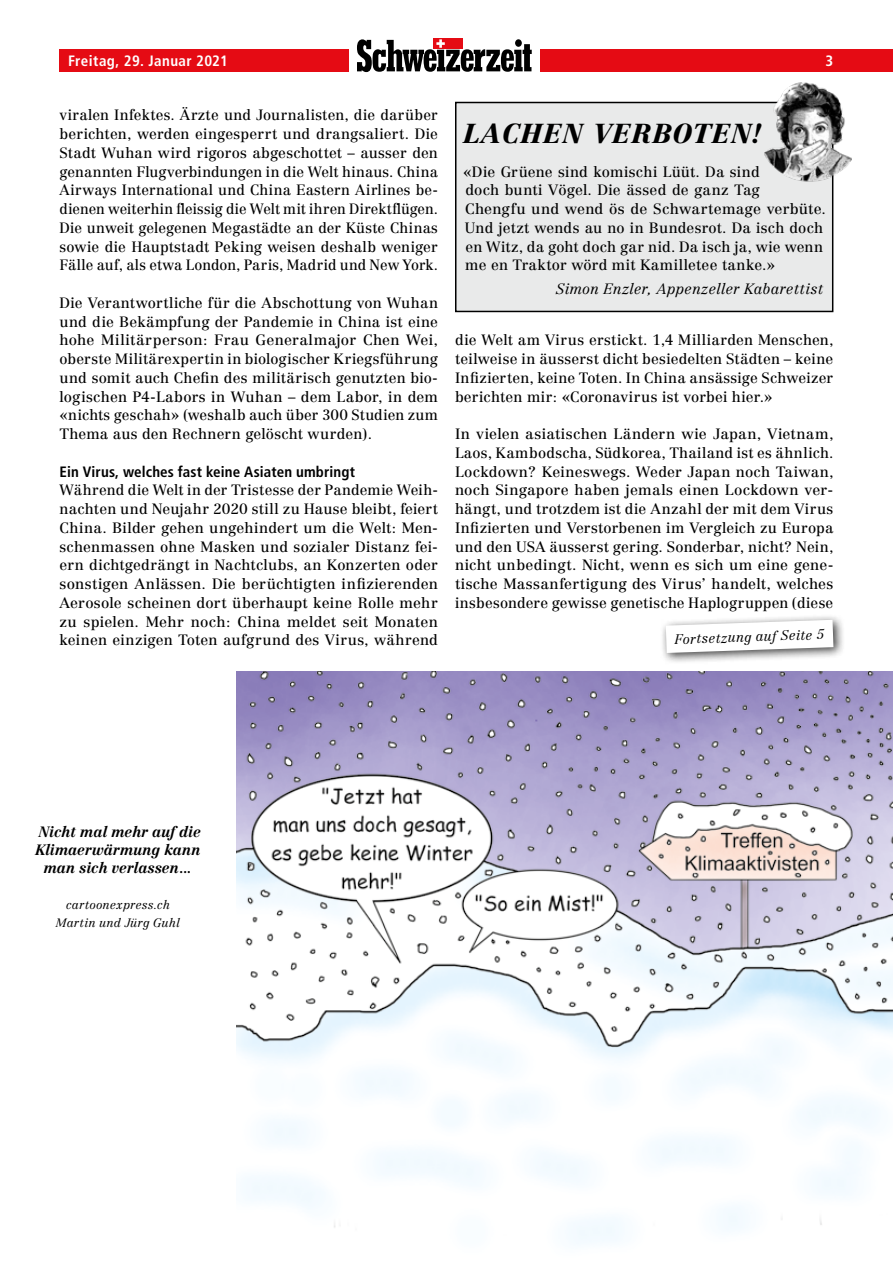
<style>
.page{position:relative;width:893px;height:1263px;background:#fff}
.page>*{position:absolute;margin:0;border:0;box-sizing:border-box;transform-origin:0 0}
.t1{font:italic 900 27px "Centennial CE";letter-spacing:.06em;color:#000}
.t2{font:700 condensed 15px "Frutiger";letter-spacing:.01em;color:#000}
.t3{font:700 condensed 15px "Frutiger";letter-spacing:.025em;color:#fff}
.t4{font:14.7px/18.8px "Centennial CE";letter-spacing:.01em;color:#000;text-align:justify}
.t5{font:italic 700 14.7px/18px "Centennial CE";letter-spacing:-.005em;color:#000;text-align:center}
.t6{font:14.7px "Centennial Light Italic Os F";letter-spacing:.005em;color:#000}
.t7{font:italic 300 13.5px "Centennial CE";color:#000}
.t8{font:italic 300 12px/18px "Centennial CE";letter-spacing:.015em;color:#000;text-align:center}
</style>
<div class="page">
<div style="left:540px;top:50px;width:353px;height:22px;background:#e50b14"></div>
<div style="left:60px;top:50px;width:289px;height:22px;background:#e50b14"></div>
<div style="left:434px;top:38px;width:29px;height:11px;background:#e50b14"></div>
<svg style="left:357px;top:39px;width:175px;height:33px"></svg>
<img style="left:236px;top:672px;width:657px;height:572px">
<div style="left:660px;top:614px;width:186px;height:51px;background:#000;opacity:.75"></div>
<svg style="left:666px;top:620px;width:167px;height:33px"></svg>
<div style="left:455px;top:101px;width:379px;height:212px;background:#e9eaea"></div>
<img style="left:764px;top:82px;width:88px;height:103px">
<p class="t3" style="left:68px;top:52px;width:161px">Freitag, 29. Januar 2021</p>
<p class="t3" style="left:826px;top:52px;width:9px">3</p>
<p class="t4" style="left:60px;top:106px;width:380px">viralen Infektes. Ärzte und Journalisten, die darüber berichten, werden eingesperrt und drangsaliert. Die Stadt Wuhan wird rigoros abgeschottet – ausser den genannten Flugverbindungen in die Welt hinaus. China Airways International und China Eastern Airlines be&shy;dienen weiterhin fleissig die Welt mit ihren Direktflügen.<br>Die unweit gelegenen Megastädte an der Küste Chinas sowie die Hauptstadt Peking weisen deshalb weniger Fälle auf, als etwa London, Paris, Madrid und New York.</p>
<p class="t4" style="left:60px;top:293px;width:380px">Die Verantwortliche für die Abschottung von Wuhan und die Bekämpfung der Pandemie in China ist eine hohe Militärperson: Frau Generalmajor Chen Wei, oberste Militärexpertin in biologischer Kriegsführung und somit auch Chefin des militärisch genutzten bio&shy;logischen P4-Labors in Wuhan – dem Labor, in dem «nichts geschah» (weshalb auch über 300 Studien zum Thema aus den Rechnern gelöscht wurden).</p>
<p class="t2" style="left:60px;top:463px;width:297px">Ein Virus, welches fast keine Asiaten umbringt</p>
<p class="t4" style="left:60px;top:481px;width:380px">Während die Welt in der Tristesse der Pandemie Weih&shy;nachten und Neujahr 2020 still zu Hause bleibt, feiert China. Bilder gehen ungehindert um die Welt: Men&shy;schenmassen ohne Masken und sozialer Distanz fei&shy;ern dichtgedrängt in Nachtclubs, an Konzerten oder sonstigen Anlässen. Die berüchtigten infizierenden Aerosole scheinen dort überhaupt keine Rolle mehr zu spielen. Mehr noch: China meldet seit Monaten keinen einzigen Toten aufgrund des Virus, während</p>
<h1 class="t1" style="left:464px;top:117px;width:299px">LACHEN VERBOTEN!</h1>
<p class="t4" style="left:463px;top:162px;width:364px;text-align:left">«Die Grüene sind komischi Lüüt. Da sind<br>doch bunti Vögel. Die ässed de ganz Tag<br>Chengfu und wend ös de Schwartemage verbüte.<br>Und jetzt wends au no in Bundesrot. Da isch doch en Witz, da goht doch gar nid. Da isch ja, wie wenn me en Traktor wörd mit Kamilletee tanke.»</p>
<p class="t6" style="left:556px;top:280px;width:269px">Simon Enzler, Appenzeller Kabarettist</p>
<p class="t4" style="left:455px;top:331px;width:380px">die Welt am Virus erstickt. 1,4 Milliarden Menschen, teilweise in äusserst dicht besiedelten Städten – keine Infizierten, keine Toten. In China ansässige Schweizer berichten mir: «Coronavirus ist vorbei hier.»</p>
<p class="t4" style="left:455px;top:425px;width:380px">In vielen asiatischen Ländern wie Japan, Vietnam, Laos, Kambodscha, Südkorea, Thailand ist es ähnlich.<br>Lockdown? Keineswegs. Weder Japan noch Taiwan, noch Singapore haben jemals einen Lockdown ver&shy;hängt, und trotzdem ist die Anzahl der mit dem Virus Infizierten und Verstorbenen im Vergleich zu Europa und den USA äusserst gering. Sonderbar, nicht? Nein, nicht unbedingt. Nicht, wenn es sich um eine gene&shy;tische Massanfertigung des Virus’ handelt, welches insbesondere gewisse genetische Haplogruppen (diese</p>
<p class="t7" style="left:674px;top:631px;width:151px;rotate:-2deg">Fortsetzung auf Seite 5</p>
<p class="t5" style="left:35px;top:823px;width:167px">Nicht mal mehr auf die<br>Klimaerwärmung kann man sich verlassen...</p>
<p class="t8" style="left:56px;top:896px;width:125px">cartoonexpress.ch<br>Martin und Jürg Guhl</p>
</div>
